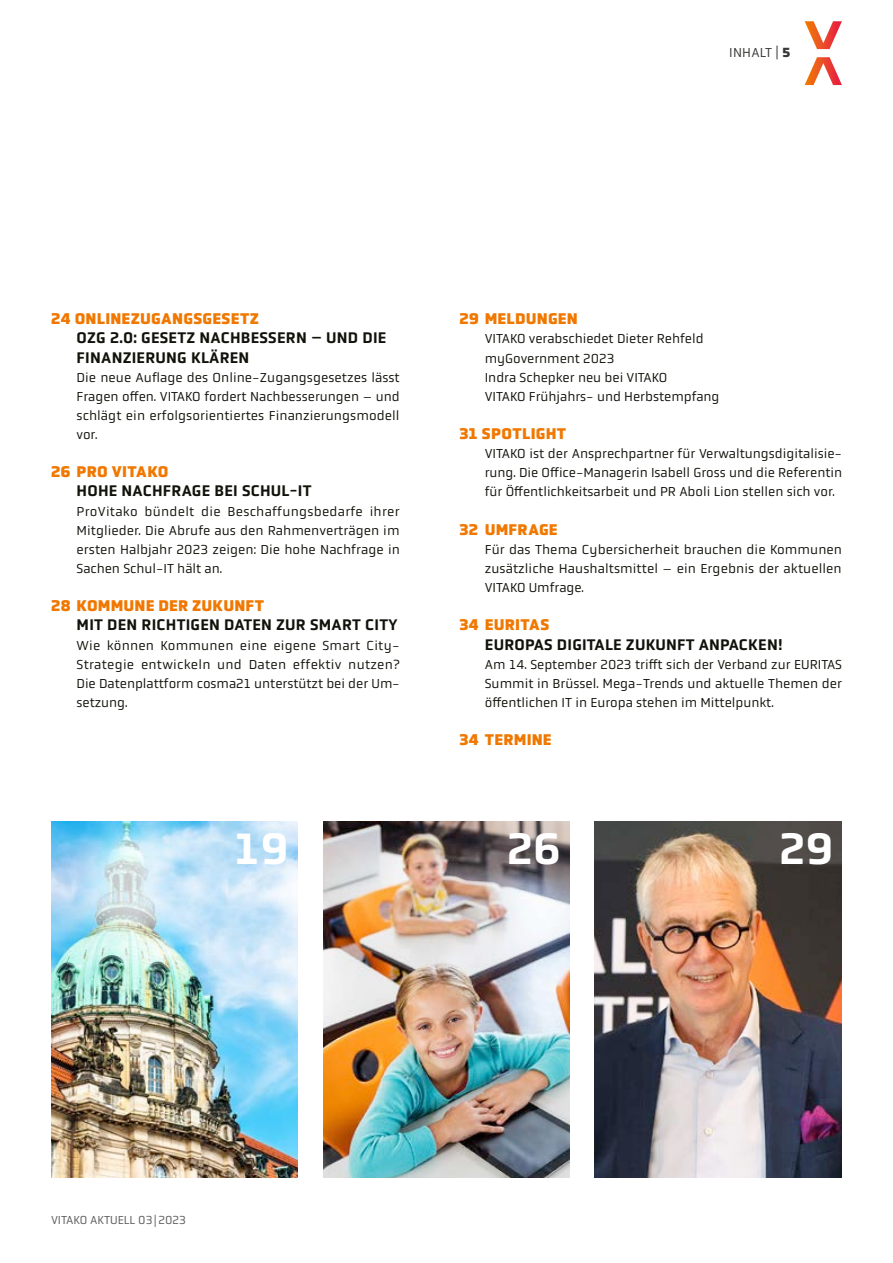
<style>
.page{position:relative;width:893px;height:1263px;background:#fff}
.page>*{position:absolute;margin:0;border:0;box-sizing:border-box;transform-origin:0 0}
.t1{font:500 45px "Obvia";color:#fff}
.t2{font:500 15.75px/19.2px "Obvia";letter-spacing:.015em;color:#12120b}
.t3{font:900 15.75px "Obvia";letter-spacing:.01em;color:#f07800}
.t4{font:13.5px/19.2px "Obvia";color:#12120b;text-align:justify}
.t5{font:13.5px "Obvia";letter-spacing:.015em;color:#373936}
.t6{font:12px "Obvia";color:#5a5b5a}
.s1{font-weight:900}
</style>
<div class="page">
<img style="left:595px;top:821px;width:246px;height:356px">
<img style="left:323px;top:821px;width:247px;height:356px">
<img style="left:51px;top:821px;width:247px;height:356px">
<svg style="left:805px;top:21px;width:37px;height:28px"></svg>
<svg style="left:805px;top:57px;width:37px;height:28px"></svg>
<p class="t5" style="left:729px;top:45px;width:63px">INHALT | <span class="s1">5</span></p>
<p class="t3" style="left:51px;top:309px;width:209px">24 ONLINEZUGANGSGESETZ</p>
<p class="t2" style="left:77px;top:328px;width:311px">OZG 2.0: GESETZ NACHBESSERN – UND DIE<br>FINANZIERUNG KLÄREN</p>
<p class="t4" style="left:77px;top:368px;width:325px">Die neue Auflage des Online-Zugangsgesetzes lässt Fragen offen. VITAKO fordert Nachbesserungen – und schlägt ein erfolgsorientiertes Finanzierungsmodell vor.</p>
<p class="t3" style="left:51px;top:462px;width:119px">26 PRO VITAKO</p>
<p class="t2" style="left:77px;top:481px;width:236px">HOHE NACHFRAGE BEI SCHUL-IT</p>
<p class="t4" style="left:77px;top:501px;width:325px">ProVitako bündelt die Beschaffungsbedarfe ihrer Mitglieder. Die Abrufe aus den Rahmenverträgen im ersten Halbjahr 2023 zeigen: Die hohe Nachfrage in Sachen Schul-IT hält an.</p>
<p class="t3" style="left:51px;top:596px;width:215px">28 KOMMUNE DER ZUKUNFT</p>
<p class="t2" style="left:77px;top:615px;width:322px">MIT DEN RICHTIGEN DATEN ZUR SMART CITY</p>
<p class="t4" style="left:77px;top:635px;width:325px">Wie können Kommunen eine eigene Smart City-Strategie entwickeln und Daten effektiv nutzen?<br>Die Datenplattform cosma21 unterstützt bei der Um&shy;setzung.</p>
<h1 class="t1" style="left:234px;top:821px;width:55px">19</h1>
<p class="t3" style="left:459px;top:309px;width:120px">29 MELDUNGEN</p>
<p class="t4" style="left:485px;top:329px;width:236px;text-align:left">VITAKO verabschiedet Dieter Rehfeld myGovernment 2023<br>Indra Schepker neu bei VITAKO<br>VITAKO Frühjahrs- und Herbstempfang</p>
<p class="t3" style="left:459px;top:424px;width:108px">31 SPOTLIGHT</p>
<p class="t4" style="left:485px;top:444px;width:359px">VITAKO ist der Ansprechpartner für Verwaltungsdigitalisie&shy;rung. Die Office-Managerin Isabell Gross und die Referentin für Öffentlichkeitsarbeit und PR Aboli Lion stellen sich vor.</p>
<p class="t3" style="left:459px;top:520px;width:100px">32 UMFRAGE</p>
<p class="t4" style="left:485px;top:540px;width:359px">Für das Thema Cybersicherheit brauchen die Kommunen zusätzliche Haushaltsmittel – ein Ergebnis der aktuellen VITAKO Umfrage.</p>
<p class="t3" style="left:459px;top:615px;width:92px">34 EURITAS</p>
<p class="t2" style="left:485px;top:635px;width:299px">EUROPAS DIGITALE ZUKUNFT ANPACKEN!</p>
<p class="t4" style="left:485px;top:655px;width:359px">Am 14. September 2023 trifft sich der Verband zur EURITAS Summit in Brüssel. Mega-Trends und aktuelle Themen der öffentlichen IT in Europa stehen im Mittelpunkt.</p>
<p class="t3" style="left:459px;top:730px;width:94px">34 TERMINE</p>
<h1 class="t1" style="left:507px;top:821px;width:55px">26</h1>
<h1 class="t1" style="left:779px;top:821px;width:55px">29</h1>
<p class="t6" style="left:51px;top:1213px;width:136px">VITAKO AKTUELL 03|2023</p>
</div>
